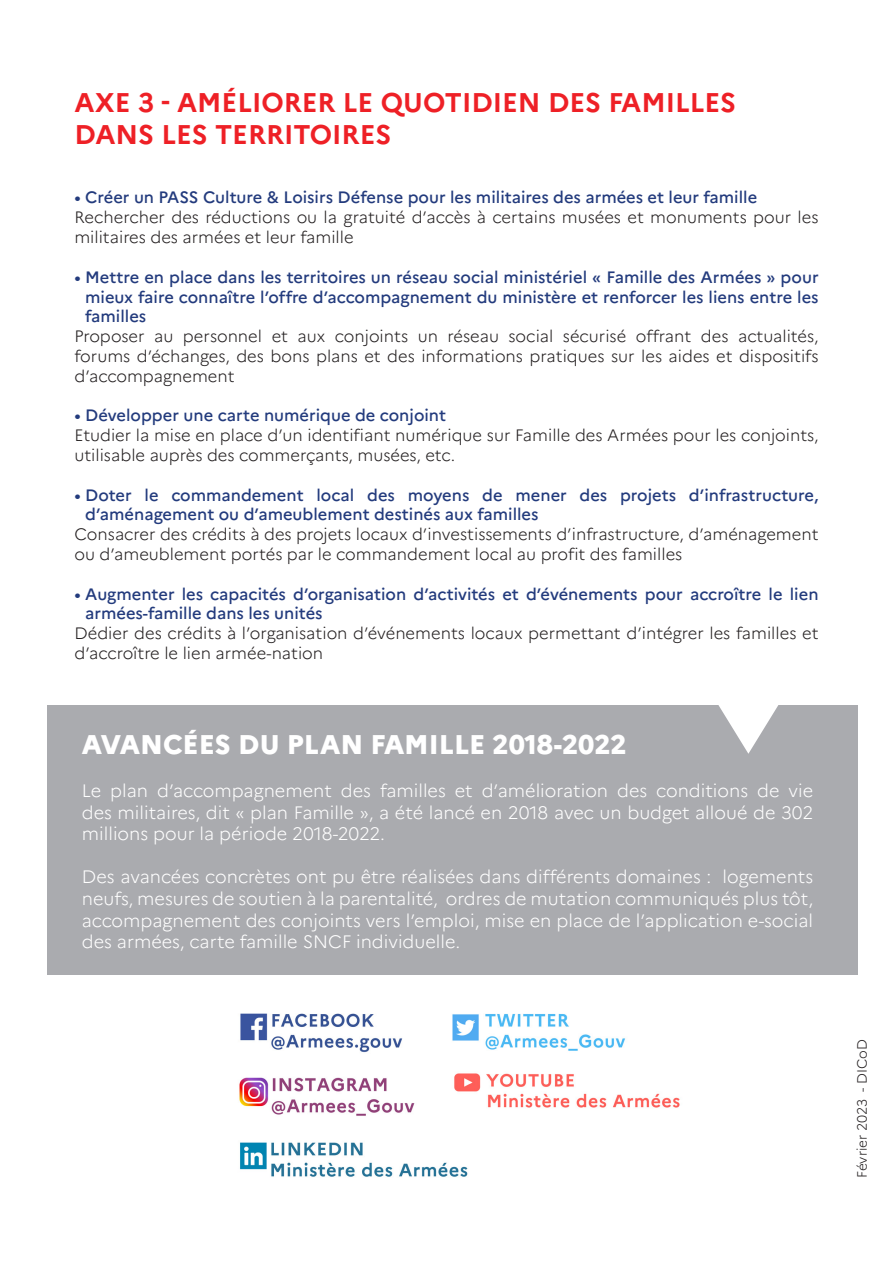
<style>
.page{position:relative;width:893px;height:1263px;background:#fff}
.page>*{position:absolute;margin:0;border:0;box-sizing:border-box;transform-origin:0 0}
.t1{font:700 27px/32.4px "Marianne";color:#ee2026}
.t2{font:800 27px "Marianne";color:#fff}
.t3{font:300 18px/21.6px "Marianne";color:#fff;text-align:justify}
.t4{font:300 16.5px/19.8px "Marianne";color:#231f20}
.t5{font:500 16.5px/19.8px "Marianne";color:#233b7d}
.t6{font:300 13.5px "Marianne";color:#231f20}
</style>
<div class="page">
<img style="left:239px;top:1013px;width:441px;height:164px">
<div style="left:48px;top:706px;width:810px;height:269px;background:#aaabaf"></div>
<svg style="left:714px;top:705px;width:68px;height:49px"></svg>
<p class="t1" style="left:74px;top:86px;width:663px">AXE 3 - AMÉLIORER LE QUOTIDIEN DES FAMILLES<br>DANS LES TERRITOIRES</p>
<p class="t5" style="left:74px;top:188px;width:684px">• Créer un PASS Culture &amp; Loisirs Défense pour les militaires des armées et leur famille</p>
<p class="t4" style="left:74px;top:207px;width:746px">Rechercher des réductions ou la gratuité d’accès à certains musées et monuments pour les militaires des armées et leur famille</p>
<p class="t5" style="left:85px;top:267px;width:735px;text-align:justify;text-indent:-11px">• Mettre en place dans les territoires un réseau social ministériel « Famille des Armées » pour mieux faire connaître l’offre d’accompagnement du ministère et renforcer les liens entre les familles</p>
<p class="t4" style="left:74px;top:326px;width:746px;text-align:justify">Proposer au personnel et aux conjoints un réseau social sécurisé offrant des actualités, forums d’échanges, des bons plans et des informations pratiques sur les aides et dispositifs d’accompagnement</p>
<p class="t5" style="left:74px;top:405px;width:373px">• Développer une carte numérique de conjoint</p>
<p class="t4" style="left:74px;top:425px;width:746px">Etudier la mise en place d’un identifiant numérique sur Famille des Armées pour les conjoints, utilisable auprès des commerçants, musées, etc.</p>
<p class="t5" style="left:85px;top:485px;width:735px;text-indent:-11px">• Doter le commandement local des moyens de mener des projets d’infrastructure, d’aménagement ou d’ameublement destinés aux familles</p>
<p class="t4" style="left:74px;top:524px;width:746px">Consacrer des crédits à des projets locaux d’investissements d’infrastructure, d’aménagement ou d’ameublement portés par le commandement local au profit des familles</p>
<p class="t5" style="left:85px;top:584px;width:735px;text-indent:-11px">• Augmenter les capacités d’organisation d’activités et d’événements pour accroître le lien armées-famille dans les unités</p>
<p class="t4" style="left:74px;top:623px;width:746px">Dédier des crédits à l’organisation d’événements locaux permettant d’intégrer les familles et d’accroître le lien armée-nation</p>
<p class="t2" style="left:82px;top:728px;width:546px">AVANCÉES DU PLAN FAMILLE 2018-2022</p>
<p class="t3" style="left:82px;top:780px;width:733px">Le plan d’accompagnement des familles et d’amélioration des conditions de vie des militaires, dit « plan Famille », a été lancé en 2018 avec un budget alloué de 302 millions pour la période 2018-2022.</p>
<p class="t3" style="left:82px;top:866px;width:733px">Des avancées concrètes ont pu être réalisées dans différents domaines : logements neufs, mesures de soutien à la parentalité, ordres de mutation communiqués plus tôt, accompagnement des conjoints vers l’emploi, mise en place de l’application e-social des armées, carte famille SNCF individuelle.</p>
<p class="t6" style="left:854px;top:1178px;width:140px;rotate:-90deg">Février 2023 - DICoD</p>
</div>
